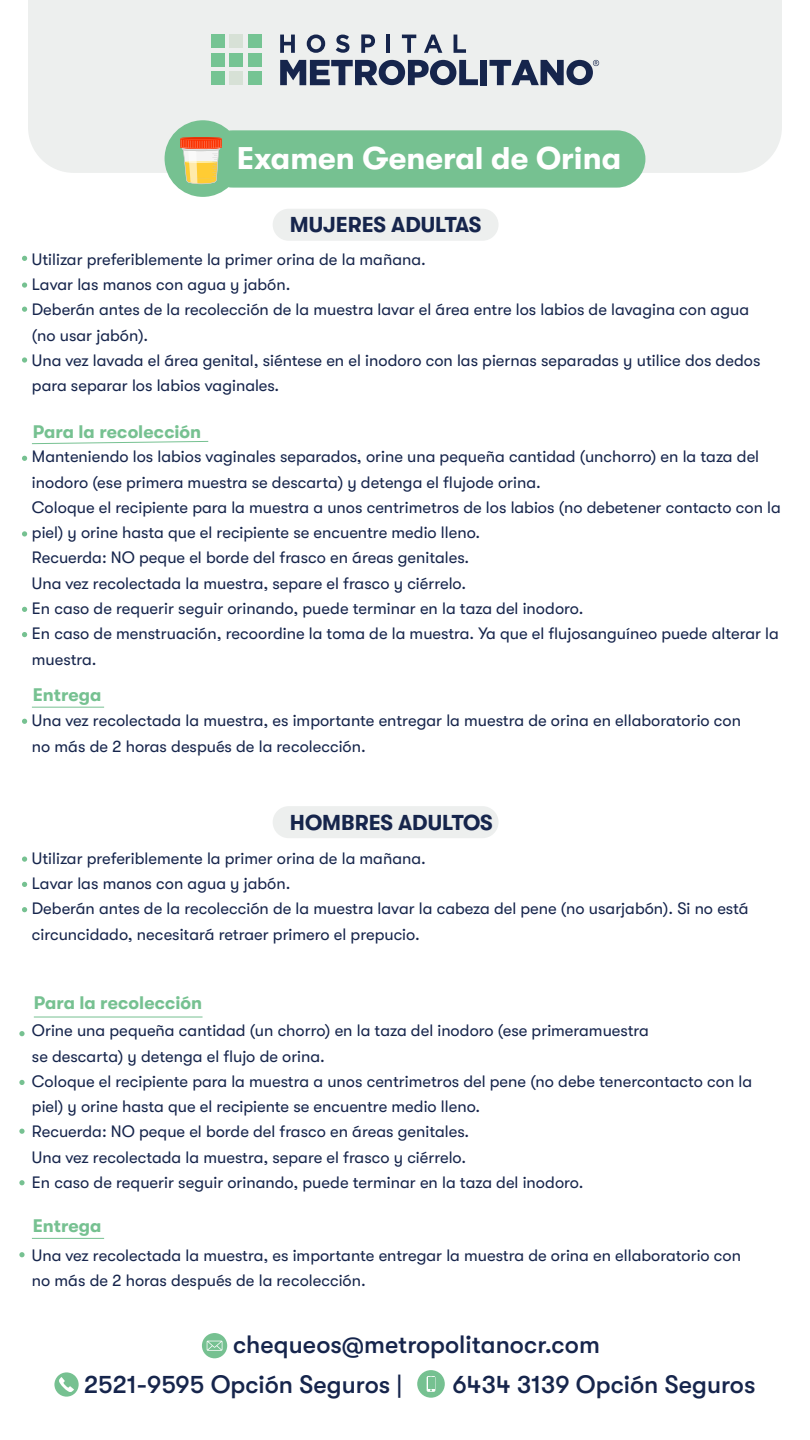
<style>
.page{position:relative;width:810px;height:1440px;background:#fff}
.page>*{position:absolute;margin:0;border:0;box-sizing:border-box;transform-origin:0 0}
.t1{font:700 31.35px "GT Walsheim Pro";color:#fff}
.t2{font:500 25.12px/39.2px "GT Walsheim Pro";color:#16254c}
.t3{font:700 21.52px "GT Walsheim Pro";color:#16254c}
.t4{font:700 18.15px "GT Walsheim Pro";color:#76c191}
.t5{font:16.5px/25.3px "GT Walsheim Pro";color:#16254c}
</style>
<div class="page">
<div style="left:28px;top:0;width:754px;height:173px;background:#edefee"></div>
<div style="left:211px;top:34px;width:14px;height:14px;background:#75c493"></div>
<div style="left:229px;top:34px;width:14px;height:14px;background:#d7e1d6"></div>
<div style="left:248px;top:34px;width:13px;height:14px;background:#75c493"></div>
<div style="left:211px;top:53px;width:14px;height:14px;background:#75c493"></div>
<div style="left:229px;top:53px;width:14px;height:14px;background:#75c493"></div>
<div style="left:248px;top:53px;width:13px;height:14px;background:#75c493"></div>
<div style="left:211px;top:71px;width:14px;height:14px;background:#75c493"></div>
<div style="left:229px;top:71px;width:14px;height:14px;background:#d7e1d6"></div>
<div style="left:248px;top:71px;width:13px;height:14px;background:#75c493"></div>
<svg style="left:280px;top:60px;width:198px;height:25px;background:#6e788e"></svg>
<div style="left:480px;top:60px;width:7px;height:25px;background:#16254c"></div>
<svg style="left:490px;top:60px;width:109px;height:25px;background:#798297"></svg>
<svg style="left:280px;top:35px;width:15px;height:18px"></svg>
<svg style="left:307px;top:35px;width:18px;height:18px"></svg>
<svg style="left:336px;top:35px;width:14px;height:18px"></svg>
<svg style="left:361px;top:34px;width:14px;height:19px"></svg>
<hr style="left:387px;top:34px;width:3px;height:19px;background:#16254c">
<svg style="left:402px;top:35px;width:14px;height:18px"></svg>
<svg style="left:424px;top:35px;width:18px;height:18px"></svg>
<svg style="left:454px;top:35px;width:12px;height:18px"></svg>
<svg style="left:54px;top:1372px;width:25px;height:25px"></svg>
<svg style="left:202px;top:1333px;width:25px;height:25px"></svg>
<svg style="left:417px;top:1370px;width:28px;height:28px"></svg>
<div style="left:273px;top:209px;width:226px;height:32px;background:#edefee;border-radius:16px"></div>
<div style="left:273px;top:806px;width:226px;height:32px;background:#edefee;border-radius:16px"></div>
<svg style="left:22px;top:256px;width:5px;height:5px"></svg>
<svg style="left:22px;top:307px;width:5px;height:5px"></svg>
<svg style="left:22px;top:357px;width:5px;height:6px"></svg>
<svg style="left:22px;top:456px;width:5px;height:5px"></svg>
<svg style="left:22px;top:531px;width:5px;height:6px"></svg>
<svg style="left:22px;top:607px;width:5px;height:5px"></svg>
<svg style="left:22px;top:632px;width:5px;height:5px"></svg>
<svg style="left:22px;top:719px;width:5px;height:5px"></svg>
<svg style="left:22px;top:857px;width:5px;height:5px"></svg>
<svg style="left:22px;top:882px;width:5px;height:5px"></svg>
<svg style="left:22px;top:907px;width:5px;height:5px"></svg>
<svg style="left:22px;top:282px;width:5px;height:6px"></svg>
<svg style="left:32px;top:441px;width:177px;height:3px"></svg>
<hr style="left:32px;top:707px;width:72px;height:1px;background:#76c191">
<hr style="left:32px;top:1238px;width:72px;height:1px;background:#76c191">
<svg style="left:19px;top:1031px;width:6px;height:5px"></svg>
<svg style="left:19px;top:1080px;width:6px;height:5px"></svg>
<svg style="left:19px;top:1129px;width:6px;height:5px"></svg>
<svg style="left:19px;top:1180px;width:6px;height:5px"></svg>
<svg style="left:19px;top:1252px;width:6px;height:5px"></svg>
<hr style="left:34px;top:1017px;width:169px;height:1px;background:#76c191">
<div style="left:204px;top:130px;width:441px;height:58px;background:#76c191;border-radius:29px"></div>
<div style="left:165px;top:120px;width:76px;height:77px;background:#76c191;border-radius:50%"></div>
<svg style="left:180px;top:137px;width:42px;height:47px"></svg>
<h1 class="t1" style="left:237px;top:141px;width:386px">Examen General de Orina</h1>
<h3 class="t3" style="left:290px;top:213px;width:193px">MUJERES ADULTAS</h3>
<p class="t5" style="left:32px;top:247px;width:730px">Utilizar preferiblemente la primer orina de la mañana.<br>Lavar las manos con agua y jabón.<br>Deberán antes de la recolección de la muestra lavar el área entre los labios de lavagina con agua (no usar jabón).<br>Una vez lavada el área genital, siéntese en el inodoro con las piernas separadas y utilice dos dedos para separar los labios vaginales.</p>
<p class="t4" style="left:33px;top:421px;width:170px">Para la recolección</p>
<p class="t5" style="left:32px;top:444px;width:750px">Manteniendo los labios vaginales separados, orine una pequeña cantidad (unchorro) en la taza del inodoro (ese primera muestra se descarta) y detenga el flujode orina.<br>Coloque el recipiente para la muestra a unos centrimetros de los labios (no debetener contacto con la piel) y orine hasta que el recipiente se encuentre medio lleno.<br>Recuerda: NO peque el borde del frasco en áreas genitales.<br>Una vez recolectada la muestra, separe el frasco y ciérrelo.<br>En caso de requerir seguir orinando, puede terminar en la taza del inodoro.<br>En caso de menstruación, recoordine la toma de la muestra. Ya que el flujosanguíneo puede alterar la muestra.</p>
<p class="t4" style="left:33px;top:685px;width:70px">Entrega</p>
<p class="t5" style="left:32px;top:708px;width:711px">Una vez recolectada la muestra, es importante entregar la muestra de orina en ellaboratorio con no más de 2 horas después de la recolección.</p>
<h3 class="t3" style="left:290px;top:810px;width:204px">HOMBRES ADULTOS</h3>
<p class="t5" style="left:32px;top:846px;width:718px">Utilizar preferiblemente la primer orina de la mañana.<br>Lavar las manos con agua y jabón.<br>Deberán antes de la recolección de la muestra lavar la cabeza del pene (no usarjabón). Si no está circuncidado, necesitará retraer primero el prepucio.</p>
<p class="t4" style="left:34px;top:993px;width:170px">Para la recolección</p>
<p class="t5" style="left:32px;top:1018px;width:722px">Orine una pequeña cantidad (un chorro) en la taza del inodoro (ese primeramuestra<br>se descarta) y detenga el flujo de orina.<br>Coloque el recipiente para la muestra a unos centrimetros del pene (no debe tenercontacto con la piel) y orine hasta que el recipiente se encuentre medio lleno.<br>Recuerda: NO peque el borde del frasco en áreas genitales.<br>Una vez recolectada la muestra, separe el frasco y ciérrelo.<br>En caso de requerir seguir orinando, puede terminar en la taza del inodoro.</p>
<p class="t4" style="left:33px;top:1216px;width:70px">Entrega</p>
<p class="t5" style="left:32px;top:1243px;width:711px">Una vez recolectada la muestra, es importante entregar la muestra de orina en ellaboratorio con no más de 2 horas después de la recolección.</p>
<h2 class="t2" style="left:84px;top:1325px;width:518px;text-indent:149px">chequeos@metropolitanocr.com<br>2521-9595 Opción Seguros |</h2>
<h2 class="t2" style="left:453px;top:1364px;width:304px">6434 3139 Opción Seguros</h2>
</div>
